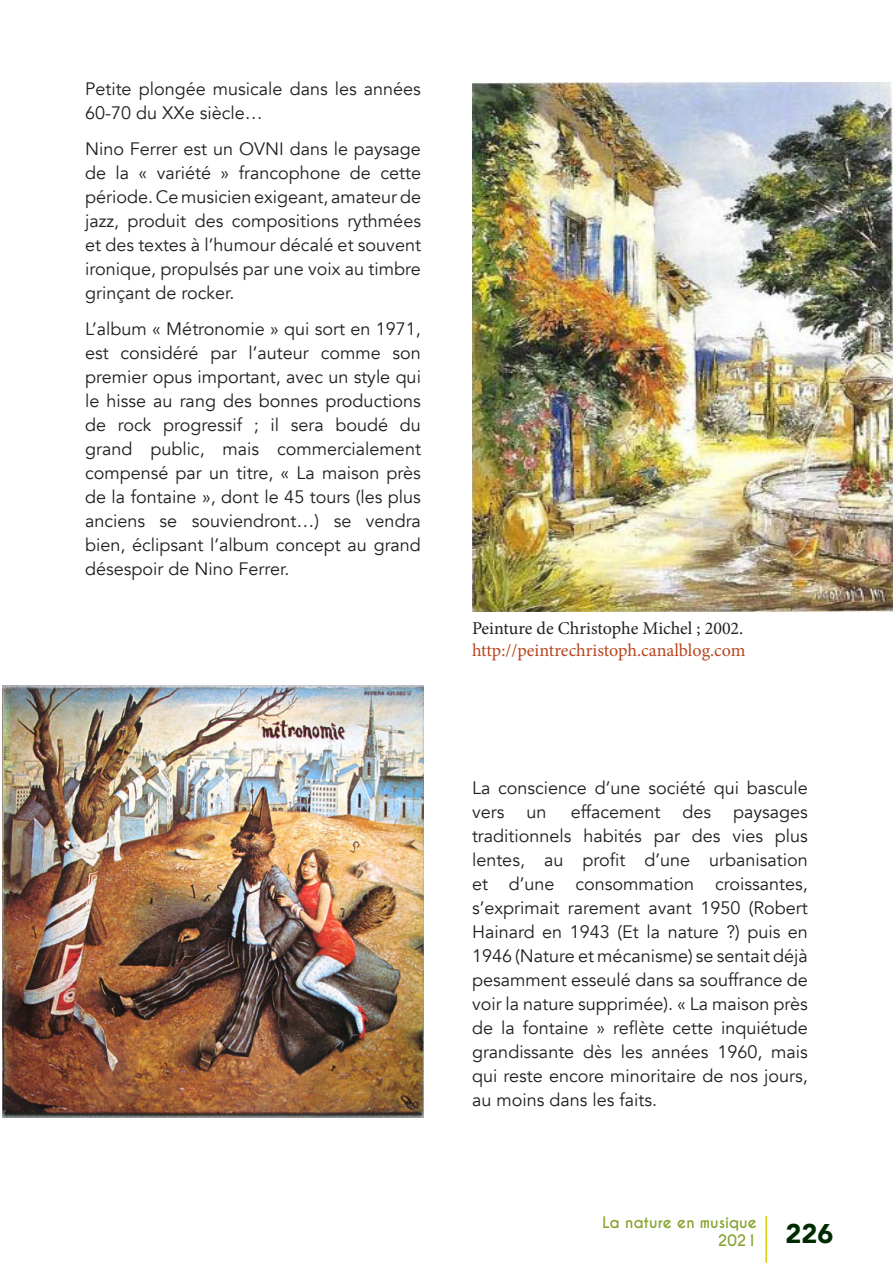
<style>
.page{position:relative;width:893px;height:1263px;background:#fff}
.page>*{position:absolute;margin:0;border:0;box-sizing:border-box;transform-origin:0 0}
.t1{font:900 27px "Avenir";color:#002b00}
.t2{font:18px/24px "Avenir";color:#231f20;text-align:justify}
.t3{font:18px "Minion Pro";letter-spacing:-.005em;color:#b9441d}
.t4{font:18px "Minion Pro";letter-spacing:-.005em;color:#231f20}
.t5{font:700 15px "Caviar Dreams";color:#87a330}
</style>
<div class="page">
<hr style="left:765px;top:1216px;width:2px;height:47px;background:#dbcd00">
<img style="left:2px;top:686px;width:421px;height:431px">
<img style="left:472px;top:82px;width:421px;height:529px">
<p class="t2" style="left:85px;top:77px;width:337px">Petite plongée musicale dans les années<br>60-70 du XXe siècle…</p>
<p class="t2" style="left:85px;top:137px;width:337px">Nino Ferrer est un OVNI dans le paysage de la « variété » francophone de cette période. Ce musicien exigeant, amateur de jazz, produit des compositions rythmées et des textes à l’humour décalé et souvent ironique, propulsés par une voix au timbre grinçant de rocker.</p>
<p class="t2" style="left:85px;top:317px;width:337px">L’album « Métronomie » qui sort en 1971, est considéré par l’auteur comme son premier opus important, avec un style qui le hisse au rang des bonnes productions de rock progressif ; il sera boudé du grand public, mais commercialement compensé par un titre, « La maison près de la fontaine », dont le 45 tours (les plus anciens se souviendront…) se vendra bien, éclipsant l’album concept au grand désespoir de Nino Ferrer.</p>
<p class="t4" style="left:472px;top:616px;width:273px">Peinture de Christophe Michel ; 2002.</p>
<p class="t3" style="left:472px;top:638px;width:275px">http://peintrechristoph.canalblog.com</p>
<p class="t2" style="left:472px;top:776px;width:337px">La conscience d’une société qui bascule vers un</p>
<p class="t2" style="left:472px;top:800px;width:337px;text-indent:99px">effacement des paysages traditionnels habités par des vies plus lentes, au profit d’une urbanisation et d’une consommation croissantes, s’exprimait rarement avant 1950 (Robert Hainard en 1943 (Et la nature ?) puis en 1946 (Nature et mécanisme) se sentait déjà pesamment esseulé dans sa souffrance de voir la nature supprimée). « La maison près de la fontaine » reflète cette inquiétude grandissante dès les années 1960, mais qui reste encore minoritaire de nos jours, au moins dans les faits.</p>
<p class="t5" style="left:603px;top:1213px;width:156px">La nature en musique</p>
<p class="t5" style="left:718px;top:1231px;width:41px">2021</p>
<p class="t1" style="left:785px;top:1210px;width:49px">226</p>
</div>
